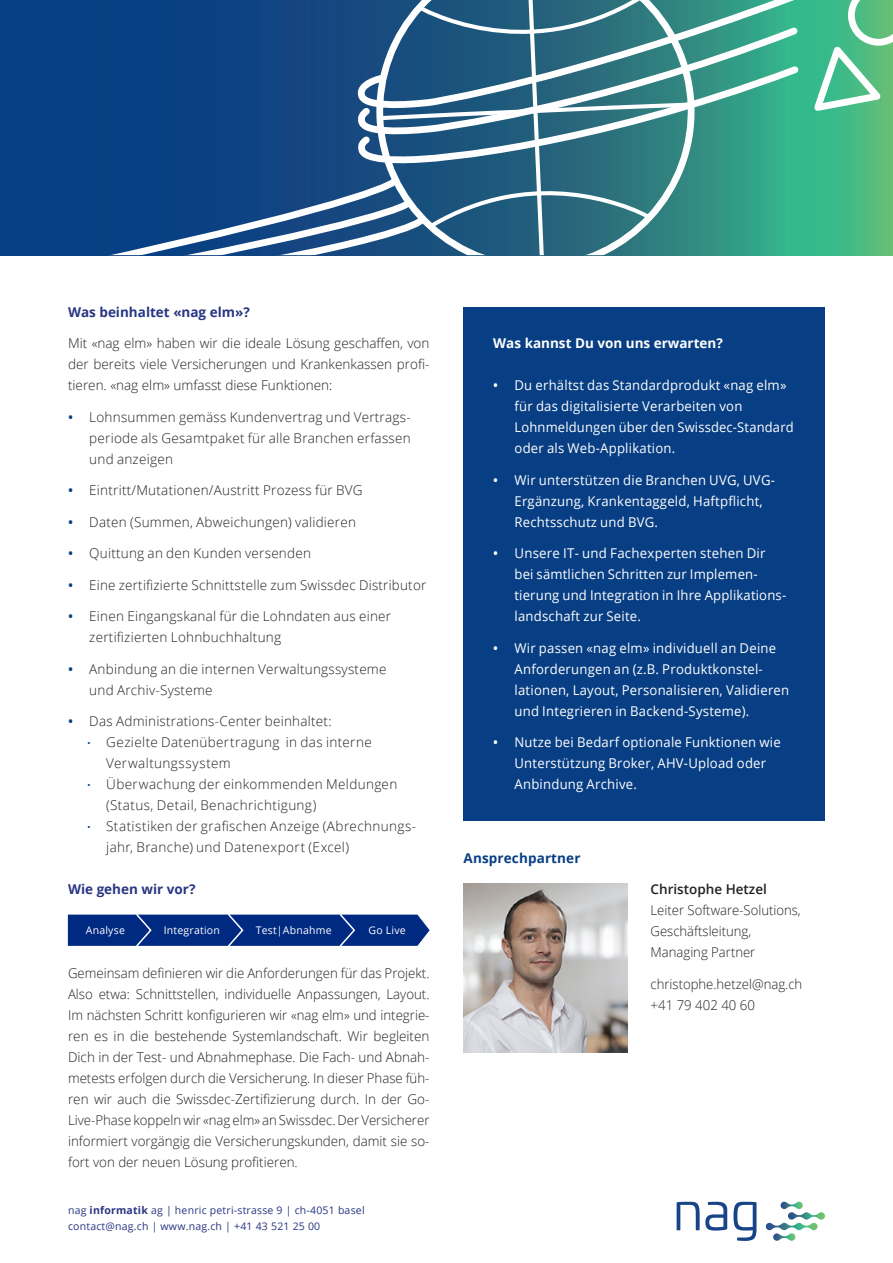
<style>
.page{position:relative;width:893px;height:1263px;background:#fff}
.page>*{position:absolute;margin:0;border:0;box-sizing:border-box;transform-origin:0 0}
.Lauftext{font:300 13.5px/21px "Open Sans";letter-spacing:.02em;color:#231f20}
.t1{font:13.5px/21px "Open Sans";letter-spacing:.02em;color:#fff}
.Lauftext-2{font:300 13.5px/21px "Open Sans";color:#231f20}
.Titel_klein{font:700 13.5px "Open Sans";color:#293682}
.Kasten_Titel{font:700 13.5px "Open Sans";color:#fff}
.Text-Titel{font:700 13.5px "Open Sans";letter-spacing:.01em;color:#083e83}
.t2{font:10.5px/16.5px "Open Sans";letter-spacing:.02em;color:#293682}
.Grafiken{font:10.5px "Open Sans";letter-spacing:.02em;color:#fff}
.s1{font-weight:600;color:#083e83}
.s2{font-family:"Lato";font-weight:400;color:#083e83}
.s3{font-weight:700}
.s4{font-weight:600}
</style>
<div class="page">
<svg style="left:766px;top:1202px;width:59px;height:39px"></svg>
<svg style="left:677px;top:1201px;width:50px;height:29px"></svg>
<svg style="left:733px;top:1201px;width:23px;height:40px"></svg>
<svg style="left:0;top:0;width:893px;height:255px;background:#237583"></svg>
<svg style="left:65px;top:0;width:739px;height:255px;background:#24648a"></svg>
<svg style="left:373px;top:0;width:325px;height:255px"></svg>
<svg style="left:802px;top:0;width:91px;height:116px;background:#64c597"></svg>
<div style="left:463px;top:307px;width:362px;height:513px;background:#083e83"></div>
<svg style="left:68px;top:914px;width:362px;height:32px;background:#0e3488"></svg>
<img style="left:463px;top:883px;width:164px;height:170px">
<p class="Titel_klein" style="left:68px;top:302px;width:183px">Was beinhaltet «nag elm»?</p>
<p class="Lauftext" style="left:68px;top:332px;width:363px;text-align:justify">Mit «nag elm» haben wir die ideale Lösung geschaffen, von der bereits viele Versicherungen und Krankenkassen profi&shy;tieren. «nag elm» umfasst diese Funktionen:</p>
<p class="Lauftext" style="left:89px;top:406px;width:323px;text-align:justify;text-indent:-21px"><span class="s1">•</span> Lohnsummen gemäss Kundenvertrag und Vertrags&shy;periode als Gesamtpaket für alle Branchen erfassen und anzeigen</p>
<p class="Lauftext" style="left:68px;top:479px;width:296px"><span class="s1">•</span> Eintritt/Mutationen/Austritt Prozess für BVG</p>
<p class="Lauftext" style="left:68px;top:511px;width:289px"><span class="s1">•</span> Daten (Summen, Abweichungen) validieren</p>
<p class="Lauftext" style="left:68px;top:542px;width:245px"><span class="s1">•</span> Quittung an den Kunden versenden</p>
<p class="Lauftext" style="left:68px;top:574px;width:360px"><span class="s1">•</span> Eine zertifizierte Schnittstelle zum Swissdec Distributor</p>
<p class="Lauftext" style="left:89px;top:605px;width:303px;text-indent:-21px"><span class="s1">•</span> Einen Eingangskanal für die Lohndaten aus einer zertifizierten Lohnbuchhaltung</p>
<p class="Lauftext" style="left:89px;top:658px;width:299px;text-indent:-21px"><span class="s1">•</span> Anbindung an die internen Verwaltungssysteme und Archiv-Systeme</p>
<p class="Lauftext" style="left:68px;top:710px;width:265px"><span class="s1">•</span> Das Administrations-Center beinhaltet:</p>
<p class="Lauftext" style="left:106px;top:731px;width:267px;text-indent:-19px"><span class="s2">·</span> Gezielte Datenübertragung in das interne<br>Verwaltungssystem</p>
<p class="Lauftext" style="left:106px;top:773px;width:293px;text-indent:-19px"><span class="s2">·</span> Überwachung der einkommenden Meldungen (Status, Detail, Benachrichtigung)</p>
<p class="Lauftext" style="left:106px;top:815px;width:311px;text-indent:-19px"><span class="s2">·</span> Statistiken der grafischen Anzeige (Abrechnungs&shy;jahr, Branche) und Datenexport (Excel)</p>
<p class="Titel_klein" style="left:68px;top:880px;width:129px">Wie gehen wir vor?</p>
<p class="Grafiken" style="left:86px;top:923px;width:41px">Analyse</p>
<p class="Grafiken" style="left:164px;top:923px;width:58px">Integration</p>
<p class="Grafiken" style="left:256px;top:923px;width:77px">Test|Abnahme</p>
<p class="Grafiken" style="left:368px;top:923px;width:39px">Go Live</p>
<p class="Lauftext" style="left:68px;top:962px;width:363px;text-align:justify">Gemeinsam definieren wir die Anforderungen für das Projekt.<br>Also etwa: Schnittstellen, individuelle Anpassungen, Layout.<br>Im nächsten Schritt konfigurieren wir «nag elm» und integrie&shy;ren es in die bestehende Systemlandschaft. Wir begleiten Dich in der Test- und Abnahmephase. Die Fach- und Abnah&shy;metests erfolgen durch die Versicherung. In dieser Phase füh&shy;ren wir auch die Swissdec-Zertifizierung durch. In der Go-Live-Phase koppeln wir «nag elm» an Swissdec. Der Versicherer informiert vorgängig die Versicherungskunden, damit sie so&shy;fort von der neuen Lösung profitieren.</p>
<p class="t2" style="left:68px;top:1201px;width:298px">nag <span class="s3">informatik</span> ag | henric petri-strasse 9 | ch-4051 basel contact@nag.ch | www.nag.ch | +41 43 521 25 00</p>
<p class="Kasten_Titel" style="left:493px;top:334px;width:231px">Was kannst Du von uns erwarten?</p>
<p class="t1" style="left:514px;top:374px;width:281px;text-indent:-21px"><span class="s4">•</span> Du erhältst das Standardprodukt «nag elm» für das digitalisierte Verarbeiten von Lohnmeldungen über den Swissdec-Standard oder als Web-Applikation.</p>
<p class="t1" style="left:514px;top:469px;width:262px;text-indent:-21px"><span class="s4">•</span> Wir unterstützen die Branchen UVG, UVG-<br>Ergänzung, Krankentaggeld, Haftpflicht,<br>Rechtsschutz und BVG.</p>
<p class="t1" style="left:514px;top:542px;width:273px;text-indent:-21px"><span class="s4">•</span> Unsere IT- und Fachexperten stehen Dir bei sämtlichen Schritten zur Implemen&shy;tierung und Integration in Ihre Applikations&shy;landschaft zur Seite.</p>
<p class="t1" style="left:514px;top:637px;width:276px;text-indent:-21px"><span class="s4">•</span> Wir passen «nag elm» individuell an Deine Anforderungen an (z.B. Produktkonstel&shy;lationen, Layout, Personalisieren, Validieren und Integrieren in Backend-Systeme).</p>
<p class="t1" style="left:514px;top:731px;width:268px;text-indent:-21px"><span class="s4">•</span> Nutze bei Bedarf optionale Funktionen wie<br>Unterstützung Broker, AHV-Upload oder<br>Anbindung Archive.</p>
<p class="Text-Titel" style="left:464px;top:848px;width:118px">Ansprechpartner</p>
<p class="Lauftext-2" style="left:651px;top:878px;width:152px"><span class="s4">Christophe Hetzel<br></span>Leiter Software-Solutions,<br>Geschäftsleitung,<br>Managing Partner</p>
<p class="Lauftext-2" style="left:651px;top:973px;width:153px">christophe.hetzel@nag.ch +41 79 402 40 60</p>
</div>
